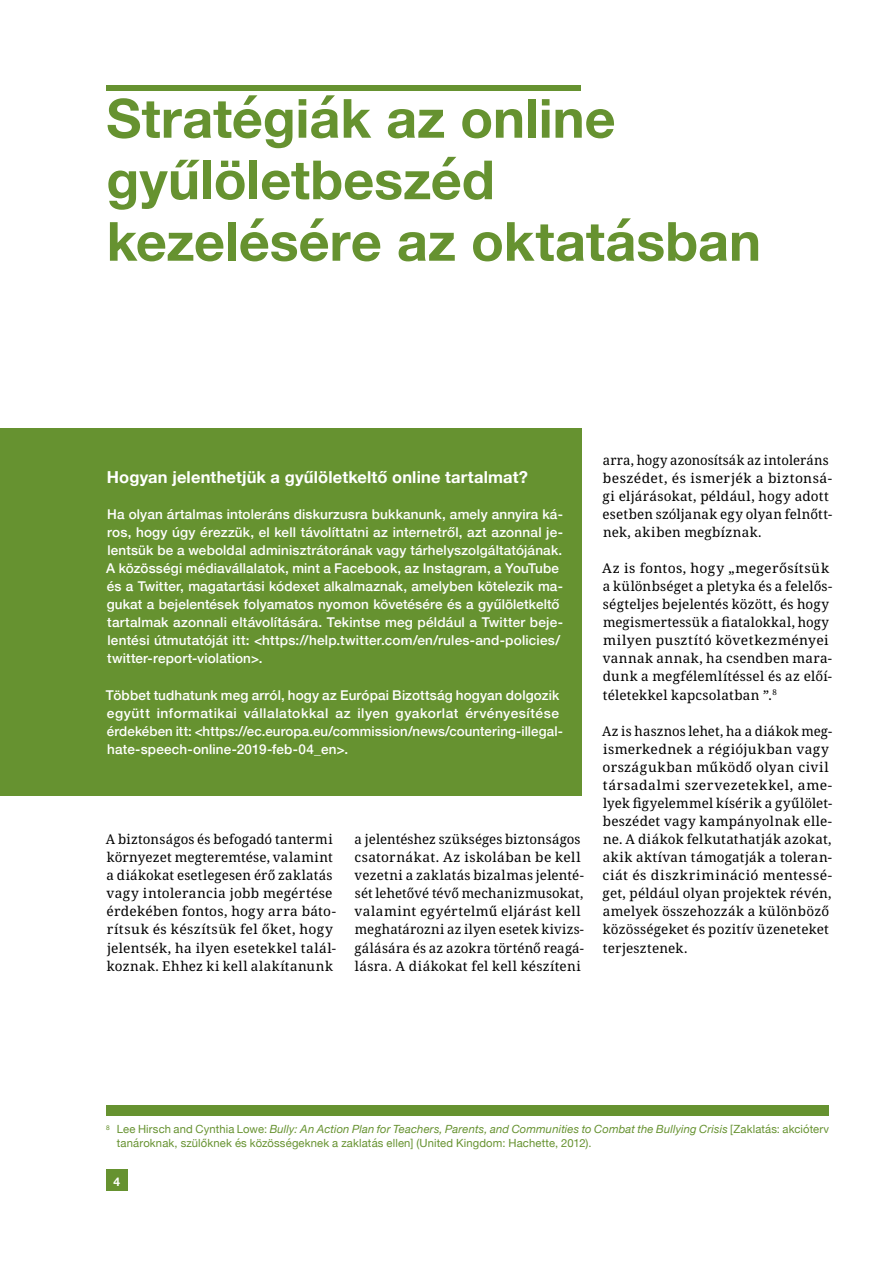
<style>
.page{position:relative;width:893px;height:1263px;background:#fff}
.page>*{position:absolute;margin:0;border:0;box-sizing:border-box;transform-origin:0 0}
.t1{font:700 54px/61.5px "Helvetica Neue";color:#669230}
.t2{font:700 16.5px "Helvetica Neue";letter-spacing:.01em;color:#fff}
.t3{font:13.5px/18px "Noto Serif";letter-spacing:.02em;color:#000}
.t4{font:500 13.5px/18px "Helvetica Neue";letter-spacing:.015em;color:#fff}
.t5{font:700 12px "Helvetica Neue";color:#fff}
.t6{font:11.25px/13.5px "Helvetica Neue";letter-spacing:.015em;color:#669230}
.s1{font-style:italic}
</style>
<div class="page">
<div style="left:106px;top:85px;width:475px;height:5px;background:#669230"></div>
<div style="left:106px;top:1169px;width:22px;height:22px;background:#669230"></div>
<div style="left:106px;top:1106px;width:723px;height:10px;background:#669230"></div>
<div style="left:0;top:428px;width:581px;height:368px;background:#669230"></div>
<h1 class="t1" style="left:106px;top:89px;width:656px">Stratégiák az online gyűlöletbeszéd kezelésére az oktatásban</h1>
<p class="t2" style="left:107px;top:464px;width:423px">Hogyan jelenthetjük a gyűlöletkeltő online tartalmat?</p>
<p class="t4" style="left:106px;top:504px;width:458px">Ha olyan ártalmas intoleráns diskurzusra bukkanunk, amely annyira ká&shy;ros, hogy úgy érezzük, el kell távolíttatni az internetről, azt azonnal je&shy;lentsük be a weboldal adminisztrátorának vagy tárhelyszolgáltatójának.<br>A közösségi médiavállalatok, mint a Facebook, az Instagram, a YouTube és a Twitter, magatartási kódexet alkalmaznak, amelyben kötelezik ma&shy;gukat a bejelentések folyamatos nyomon követésére és a gyűlöletkeltő tartalmak azonnali eltávolítására. Tekintse meg például a Twitter beje&shy;lentési útmutatóját itt: &lt;https://help.twitter.com/en/rules-and-policies/ twitter-report-violation&gt;.</p>
<p class="t4" style="left:106px;top:685px;width:459px">Többet tudhatunk meg arról, hogy az Európai Bizottság hogyan dolgozik együtt informatikai vállalatokkal az ilyen gyakorlat érvényesítése érdekében itt: &lt;https://ec.europa.eu/commission/news/countering-illegal&shy;hate-speech-online-2019-feb-04_en&gt;.</p>
<p class="t3" style="left:106px;top:831px;width:232px">A biztonságos és befogadó tantermi környezet megteremtése, valamint a diákokat esetlegesen érő zaklatás vagy intolerancia jobb megértése érdekében fontos, hogy arra báto&shy;rítsuk és készítsük fel őket, hogy jelentsék, ha ilyen esetekkel talál&shy;koznak. Ehhez ki kell alakítanunk</p>
<p class="t3" style="left:355px;top:831px;width:231px">a jelentéshez szükséges biztonságos csatornákat. Az iskolában be kell vezetni a zaklatás bizalmas jelenté&shy;sét lehetővé tévő mechanizmusokat, valamint egyértelmű eljárást kell meghatározni az ilyen esetek kivizs&shy;gálására és az azokra történő reagá&shy;lásra. A diákokat fel kell készíteni</p>
<p class="t3" style="left:603px;top:451px;width:231px">arra, hogy azonosítsák az intoleráns beszédet, és ismerjék a biztonsá&shy;gi eljárásokat, például, hogy adott esetben szóljanak egy olyan felnőtt&shy;nek, akiben megbíznak.</p>
<p class="t3" style="left:602px;top:560px;width:232px">Az is fontos, hogy „megerősítsük a különbséget a pletyka és a felelős&shy;ségteljes bejelentés között, és hogy megismertessük a fiatalokkal, hogy milyen pusztító következményei vannak annak, ha csendben mara&shy;dunk a megfélemlítéssel és az előí&shy;téletekkel kapcsolatban ”.<sup>8</sup></p>
<p class="t3" style="left:602px;top:722px;width:232px">Az is hasznos lehet, ha a diákok meg&shy;ismerkednek a régiójukban vagy országukban működő olyan civil társadalmi szervezetekkel, ame&shy;lyek figyelemmel kísérik a gyűlölet&shy;beszédet vagy kampányolnak elle&shy;ne. A diákok felkutathatják azokat, akik aktívan támogatják a toleran&shy;ciát és diszkrimináció mentessé&shy;get, például olyan projektek révén, amelyek összehozzák a különböző közösségeket és pozitív üzeneteket terjesztenek.</p>
<p class="t6" style="left:117px;top:1123px;width:714px;text-indent:-11px"><sup>8</sup> Lee Hirsch and Cynthia Lowe: <span class="s1">Bully: An Action Plan for Teachers, Parents, and Communities to Combat the Bullying Crisis</span> [Zaklatás: akcióterv tanároknak, szülőknek és közösségeknek a zaklatás ellen] (United Kingdom: Hachette, 2012).</p>
<p class="t5" style="left:114px;top:1172px;width:8px">4</p>
</div>
